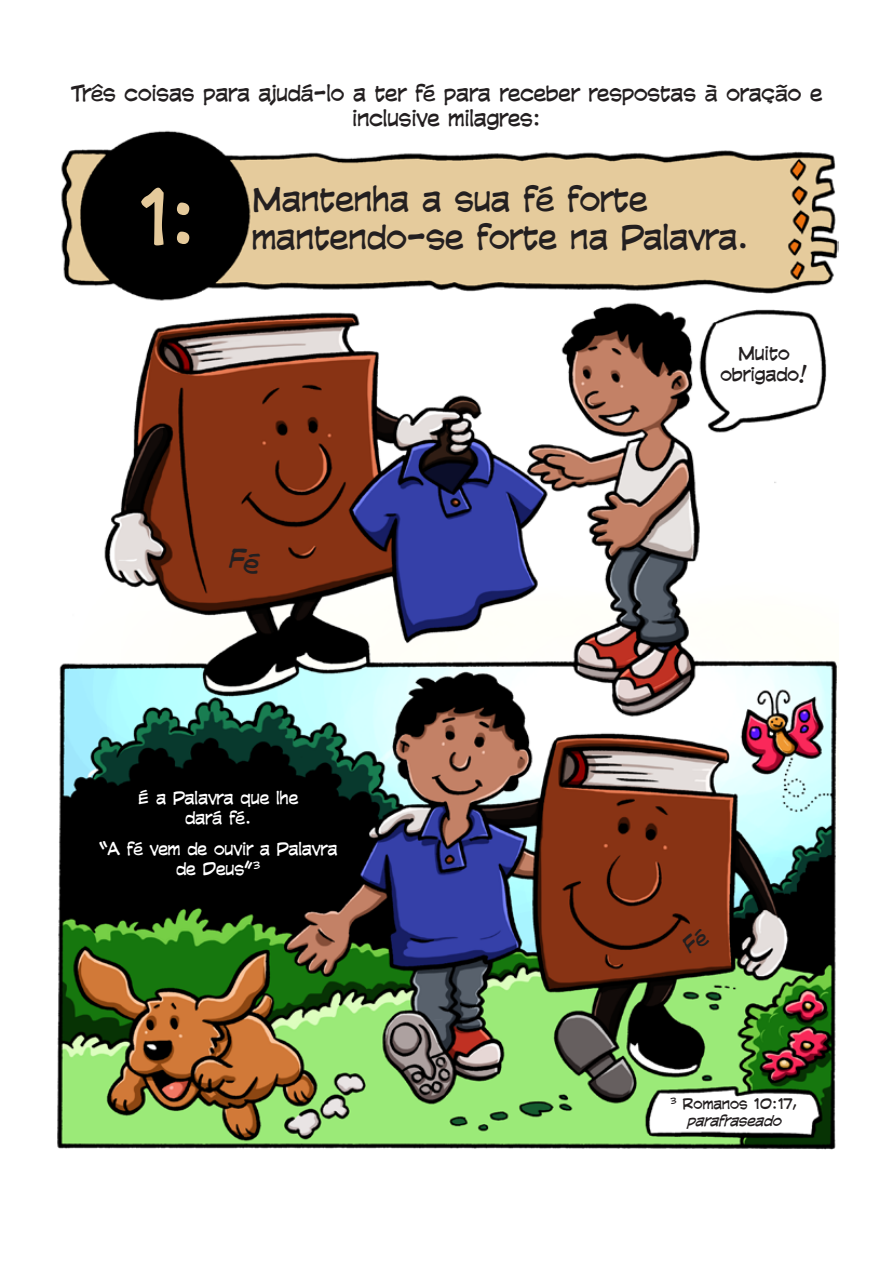
<style>
.page{position:relative;width:893px;height:1263px;background:#fff}
.page>*{position:absolute;margin:0;border:0;box-sizing:border-box;transform-origin:0 0}
.No_Spacing{font:74.25px "CC Comicrazy";color:#e5ca9b}
.No_Spacing-2{font:31.65px "CC Comicrazy";color:#231f20}
.No_Spacing-3{font:21px/25.2px "CC Comicrazy";color:#231f20;text-align:center}
.No_Spacing-4{font:18px/21.6px "CC Comicrazy";color:#231f20;text-align:center}
.No_Spacing-5{font:16.5px/19.8px "CC Comicrazy";color:#fff;text-align:center}
.No_Spacing-6{font:14.1px/17px "CC Comicrazy";color:#231f20;text-align:center}
.s1{font-style:italic}
</style>
<div class="page">
<img style="left:57px;top:130px;width:782px;height:1019px">
<svg style="left:228px;top:546px;width:34px;height:29px"></svg>
<svg style="left:681px;top:928px;width:29px;height:26px"></svg>
<p class="No_Spacing-3" style="left:71px;top:80px;width:753px">Três coisas para ajudá-lo a ter fé para receber respostas à oração e inclusive milagres:</p>
<p class="No_Spacing" style="left:138px;top:170px;width:62px">1:</p>
<p class="No_Spacing-2" style="left:252px;top:179px;width:397px">Mantenha a sua fé forte</p>
<p class="No_Spacing-2" style="left:252px;top:217px;width:499px">mantendo-se forte na Palavra.</p>
<p class="No_Spacing-4" style="left:720px;top:342px;width:88px">Muito obrigado!</p>
<p class="No_Spacing-5" style="left:138px;top:787px;width:161px">É a Palavra que lhe dará fé.</p>
<p class="No_Spacing-5" style="left:99px;top:838px;width:240px">“A fé vem de ouvir a Palavra de Deus”<sup>3</sup></p>
<p class="No_Spacing-6" style="left:670px;top:1095px;width:128px"><sup>3</sup> Romanos 10:17, <span class="s1">parafraseado</span></p>
</div>
